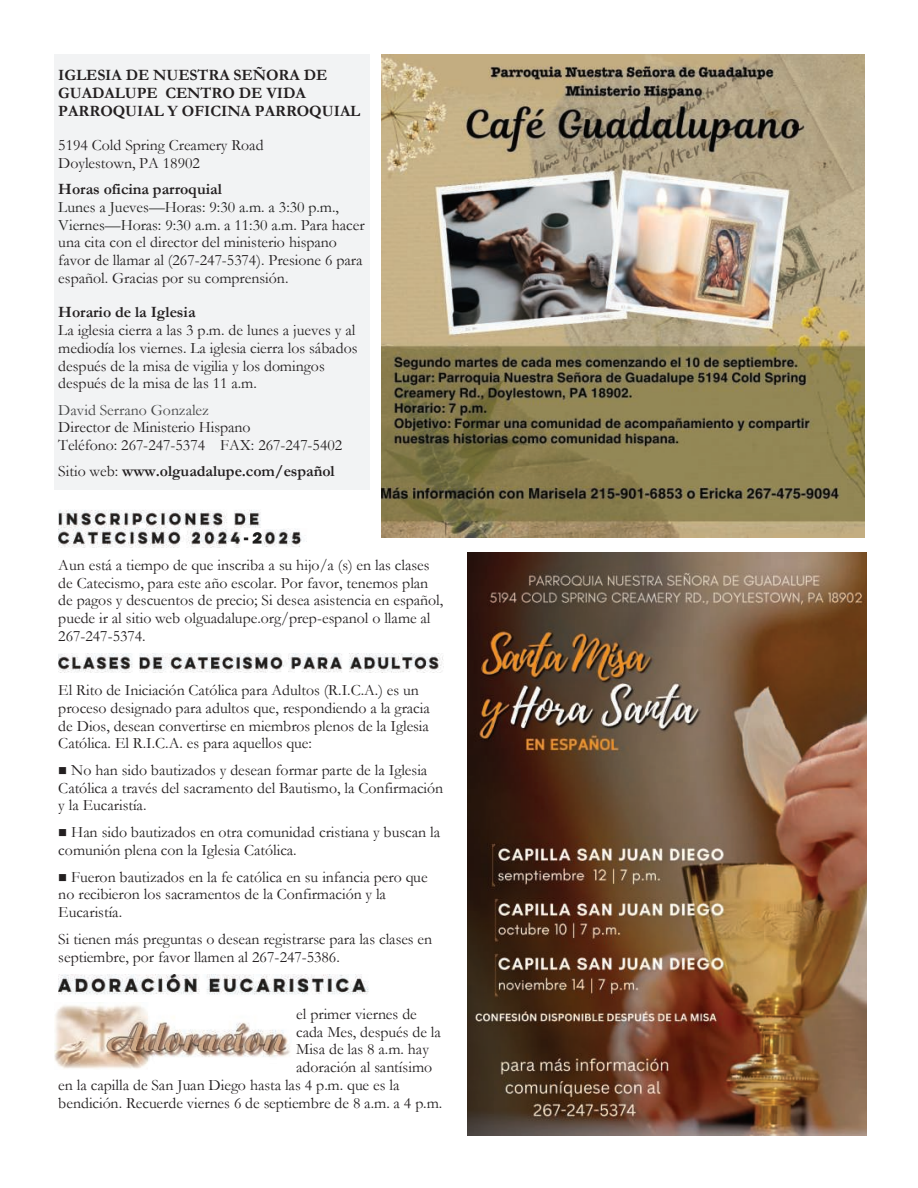
<style>
.page{position:relative;width:918px;height:1188px;background:#fff}
.page>*{position:absolute;margin:0;border:0;box-sizing:border-box;transform-origin:0 0}
.t1{font:15.9px/17.7px "Garamond";color:#231f20}
.t2{font:700 15.9px/17.7px "Garamond";color:#231f20}
.t3{font:15.9px "Garamond";color:#474849}
.s1{color:#1e1f1e}
.s2{font-weight:400}
</style>
<div class="page">
<div style="left:54px;top:54px;width:315px;height:435px;background:#f2f3f4"></div>
<img style="left:381px;top:54px;width:483px;height:483px">
<img style="left:467px;top:553px;width:399px;height:582px">
<img style="left:58px;top:510px;width:203px;height:18px">
<img style="left:58px;top:528px;width:249px;height:19px">
<img style="left:58px;top:528px;width:185px;height:1px">
<img style="left:257px;top:529px;width:5px;height:18px">
<img style="left:253px;top:529px;width:4px;height:18px">
<svg style="left:243px;top:528px;width:39px;height:1px"></svg>
<img style="left:58px;top:654px;width:386px;height:19px">
<img style="left:58px;top:975px;width:311px;height:20px">
<img style="left:54px;top:1005px;width:236px;height:64px">
<p class="t2" style="left:58px;top:67px;width:304px">IGLESIA DE NUESTRA SEÑORA DE<br>GUADALUPE CENTRO DE VIDA<br>PARROQUIAL Y OFICINA PARROQUIAL</p>
<p class="t1" style="left:58px;top:137px;width:207px">5194 Cold Spring Creamery Road<br>Doylestown, PA 18902</p>
<p class="t2" style="left:58px;top:181px;width:165px">Horas oficina parroquial</p>
<p class="t1" style="left:58px;top:198px;width:308px"><span class="s1">Lunes a Jueves—Horas: 9:30 a.m. a 3:30 p.m., Viernes—Horas: 9:30 a.m. a 11:30 a.m</span>. Para hacer una cita con el director del ministerio hispano favor de llamar al (267-247-5374). Presione 6 para español. Gracias por su comprensión.</p>
<p class="t2" style="left:58px;top:304px;width:139px">Horario de la Iglesia</p>
<p class="t1" style="left:58px;top:322px;width:301px">La iglesia cierra a las 3 p.m. de lunes a jueves y al mediodía los viernes. La iglesia cierra los sábados después de la misa de vigilia y los domingos después de la misa de las 11 a.m.</p>
<p class="t3" style="left:58px;top:401px;width:152px">David Serrano Gonzalez</p>
<p class="t1" style="left:58px;top:419px;width:285px">Director de Ministerio Hispano<br>Teléfono: 267-247-5374 FAX: 267-247-5402</p>
<p class="t2" style="left:58px;top:463px;width:278px"><span class="s2">Sitio web:</span> www.olguadalupe.com/español</p>
<p class="t1" style="left:58px;top:556px;width:386px">Aun está a tiempo de que inscriba a su hijo/a (s) en las clases de Catecismo, para este año escolar. Por favor, tenemos plan de pagos y descuentos de precio; Si desea asistencia en español, puede ir al sitio web olguadalupe.org/prep-espanol o llame al 267-247-5374.</p>
<p class="t1" style="left:58px;top:681px;width:373px">El Rito de Iniciación Católica para Adultos (R.I.C.A.) es un proceso designado para adultos que, respondiendo a la gracia de Dios, desean convertirse en miembros plenos de la Iglesia Católica. El R.I.C.A. es para aquellos que:</p>
<p class="t1" style="left:58px;top:761px;width:386px;text-indent:13px">No han sido bautizados y desean formar parte de la Iglesia<br>Católica a través del sacramento del Bautismo, la Confirmación y la Eucaristía.</p>
<p class="t1" style="left:58px;top:823px;width:383px;text-indent:13px">Han sido bautizados en otra comunidad cristiana y buscan la comunión plena con la Iglesia Católica.</p>
<p class="t1" style="left:58px;top:868px;width:371px;text-indent:13px">Fueron bautizados en la fe católica en su infancia pero que no recibieron los sacramentos de la Confirmación y la<br>Eucaristía.</p>
<p class="t1" style="left:58px;top:930px;width:375px">Si tienen más preguntas o desean registrarse para las clases en septiembre, por favor llamen al 267-247-5386.</p>
<p class="t1" style="left:296px;top:1005px;width:122px">el primer viernes de</p>
<p class="t1" style="left:296px;top:1023px;width:146px">cada Mes, después de la</p>
<p class="t1" style="left:296px;top:1041px;width:134px">Misa de las 8 a.m. hay</p>
<p class="t1" style="left:296px;top:1059px;width:138px">adoración al santísimo</p>
<p class="t1" style="left:58px;top:1076px;width:343px">en la capilla de San Juan Diego hasta las 4 p.m. que es la</p>
<p class="t1" style="left:58px;top:1094px;width:386px">bendición. Recuerde viernes 6 de septiembre de 8 a.m. a 4 p.m.</p>
</div>
